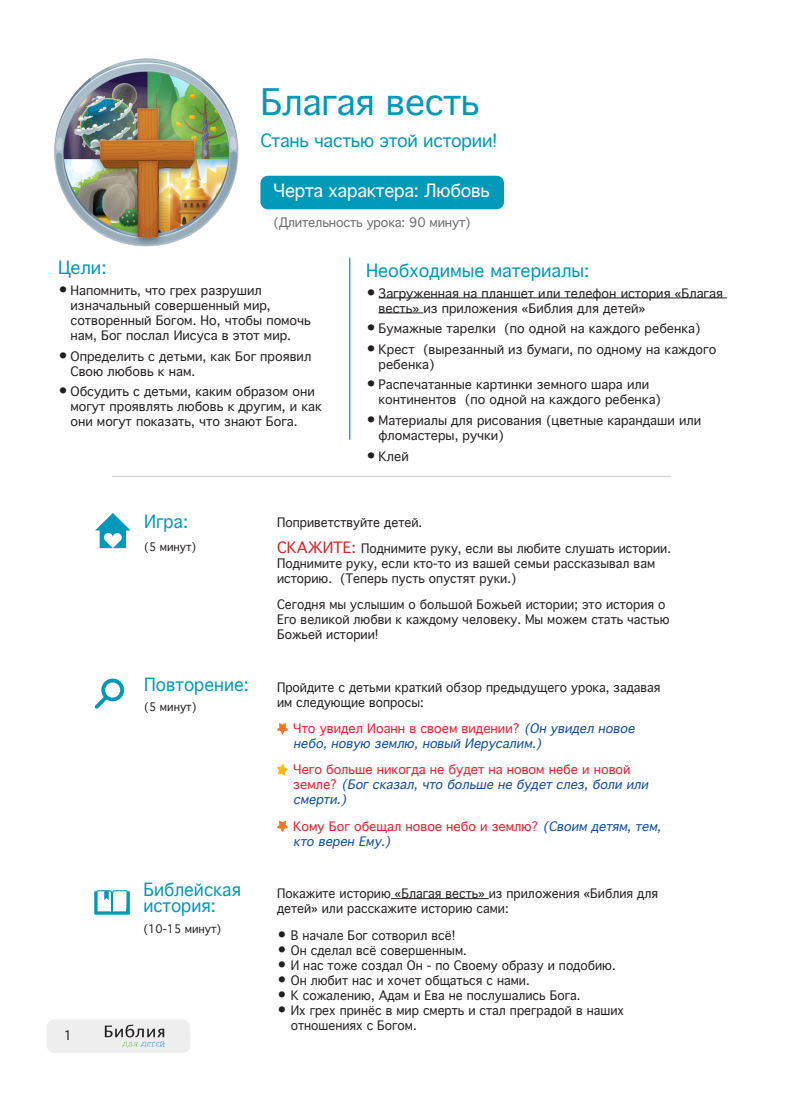
<style>
.page{position:relative;width:790px;height:1098px;background:#fff}
.page>*{position:absolute;margin:0;border:0;box-sizing:border-box;transform-origin:0 0}
.t1{font:35px "Thonburi";letter-spacing:-.01em;color:#0099b9}
.t2{font:17.5px/16.2px "Thonburi";color:#0099b9}
.t3{font:17.5px "Thonburi";letter-spacing:-.015em;color:#fff}
.t4{font:12.5px/15px "Thonburi";color:#231f20;scale:.96 1}
.t5{font:12.5px/15px "Thonburi";color:#231f20}
.t6{font:12.5px/15px "Thonburi";color:#ee1b2d}
.t7{font:italic 12.5px/15px "Thonburi";color:#0d4da1}
.t8{font:12.5px "Thonburi";letter-spacing:-.015em;color:#6c6d70}
.t9{font:11.25px "Thonburi";color:#231f20}
.s1{font-size:15px}
.s2{font-size:15px;color:#d1232a}
.s3{font-style:normal;color:#ee1b2d}
.s4{font-style:italic;color:#0d4da1}
</style>
<div class="page">
<div style="left:47px;top:1019px;width:143px;height:33px;background:#eeeeef;border-radius:8px"></div>
<svg style="left:105px;top:1024px;width:60px;height:23px"></svg>
<hr style="left:378px;top:297px;width:348px;height:1px;background:#231f20">
<hr style="left:378px;top:312px;width:45px;height:1px;background:#231f20">
<hr style="left:349px;top:258px;width:1px;height:181px;background:#0099b9">
<hr style="left:391px;top:898px;width:97px;height:1px;background:#231f20">
<svg style="left:277px;top:723px;width:11px;height:11px"></svg>
<svg style="left:277px;top:764px;width:11px;height:11px"></svg>
<svg style="left:277px;top:820px;width:11px;height:12px"></svg>
<hr style="left:112px;top:476px;width:558px;height:1px;background:#d5d6d8">
<svg style="left:95px;top:513px;width:35px;height:35px"></svg>
<svg style="left:94px;top:678px;width:30px;height:30px"></svg>
<img style="left:54px;top:58px;width:219px;height:189px">
<div style="left:260px;top:176px;width:243px;height:33px;background:#0099b9;border-radius:8px"></div>
<svg style="left:94px;top:890px;width:36px;height:24px"></svg>
<p class="t1" style="left:260px;top:83px;width:220px">Благая весть</p>
<p class="t2" style="left:260px;top:133px;width:238px">Стань частью этой истории!</p>
<p class="t3" style="left:273px;top:180px;width:218px">Черта характера: Любовь</p>
<p class="t8" style="left:273px;top:215px;width:198px">(Длительность урока: 90 минут)</p>
<p class="t2" style="left:58px;top:260px;width:50px">Цели:</p>
<p class="t5" style="left:70px;top:283px;width:242px;text-indent:-12px"><span class="s1">•</span> Напомнить, что грех разрушил изначальный совершенный мир, сотворенный Богом. Но, чтобы помочь нам, Бог послал Иисуса в этот мир.</p>
<p class="t5" style="left:70px;top:349px;width:242px;text-indent:-12px"><span class="s1">•</span> Определить с детьми, как Бог проявил<br>Свою любовь к нам.</p>
<p class="t5" style="left:70px;top:384px;width:253px;text-indent:-12px"><span class="s1">•</span> Обсудить с детьми, каким образом они могут проявлять любовь к другим, и как они могут показать, что знают Бога.</p>
<p class="t2" style="left:366px;top:263px;width:225px">Необходимые материалы:</p>
<p class="t5" style="left:378px;top:286px;width:346px;text-indent:-12px"><span class="s1">•</span> Загруженная на планшет или телефон история «Благая весть» из приложения «Библия для детей»</p>
<p class="t5" style="left:366px;top:321px;width:336px"><span class="s1">•</span> Бумажные тарелки (по одной на каждого ребенка)</p>
<p class="t5" style="left:378px;top:342px;width:339px;text-indent:-12px"><span class="s1">•</span> Крест (вырезанный из бумаги, по одному на каждого ребенка)</p>
<p class="t5" style="left:378px;top:377px;width:284px;text-indent:-12px"><span class="s1">•</span> Распечатанные картинки земного шара или континентов (по одной на каждого ребенка)</p>
<p class="t5" style="left:378px;top:413px;width:324px;text-indent:-12px"><span class="s1">•</span> Материалы для рисования (цветные карандаши или фломастеры, ручки)</p>
<p class="t5" style="left:366px;top:449px;width:44px"><span class="s1">•</span> Клей</p>
<p class="t5" style="left:64px;top:1027px;width:10px">1</p>
<p class="t2" style="left:144px;top:513px;width:45px">Игра:</p>
<p class="t9" style="left:144px;top:540px;width:54px">(5 минут)</p>
<p class="t4" style="left:277px;top:515px;width:153px">Поприветствуйте детей.</p>
<p class="t4" style="left:277px;top:541px;width:412px"><span class="s2">СКАЖИТЕ:</span> Поднимите руку, если вы любите слушать истории.<br>Поднимите руку, если кто-то из вашей семьи рассказывал вам историю. (Теперь пусть опустят руки.)</p>
<p class="t4" style="left:277px;top:597px;width:410px">Сегодня мы услышим о большой Божьей истории; это история о<br>Его великой любви к каждому человеку. Мы можем стать частью<br>Божьей истории!</p>
<p class="t2" style="left:144px;top:677px;width:106px">Повторение:</p>
<p class="t9" style="left:144px;top:701px;width:54px">(5 минут)</p>
<p class="t4" style="left:277px;top:680px;width:401px">Пройдите с детьми краткий обзор предыдущего урока, задавая им следующие вопросы:</p>
<p class="t7" style="left:293px;top:721px;width:347px"><span class="s3">Что увидел Иоанн в своем видении?</span> (Онувиделновое небо,новую землю,новыйИерусалим.)</p>
<p class="t6" style="left:293px;top:762px;width:360px">Чего больше никогда не будет на новом небе и новой<br>з е м л е ? <span class="s4">(Богсказал,чтобольшенебудетслез,болиили смерти.)</span></p>
<p class="t6" style="left:293px;top:818px;width:373px">Кому Бог обещал новое небо и землю? <span class="s4">(Своим детям,тем, ктоверенЕму.)</span></p>
<p class="t2" style="left:143px;top:881px;width:99px">Библейская история:</p>
<p class="t9" style="left:143px;top:922px;width:80px">(10-15 минут)</p>
<p class="t4" style="left:277px;top:886px;width:398px">Покажите историю «Благая весть» из приложения «Библия для детей» или расскажите историю сами:</p>
<p class="t4" style="left:277px;top:927px;width:187px"><span class="s1">•</span> В начале Бог сотворил всё!</p>
<p class="t4" style="left:277px;top:942px;width:199px"><span class="s1">•</span> Он сделал всё совершенным.</p>
<p class="t4" style="left:277px;top:957px;width:354px"><span class="s1">•</span> И нас тоже создал Он - по Своему образу и подобию.</p>
<p class="t4" style="left:277px;top:972px;width:264px"><span class="s1">•</span> Он любит нас и хочет общаться с нами.</p>
<p class="t4" style="left:277px;top:987px;width:317px"><span class="s1">•</span> К сожалению, Адам и Ева не послушались Бога.</p>
<p class="t4" style="left:290px;top:1002px;width:348px;text-indent:-14px"><span class="s1">•</span> Их грех принёс в мир смерть и стал преградой в наших отношениях с Богом.</p>
</div>
